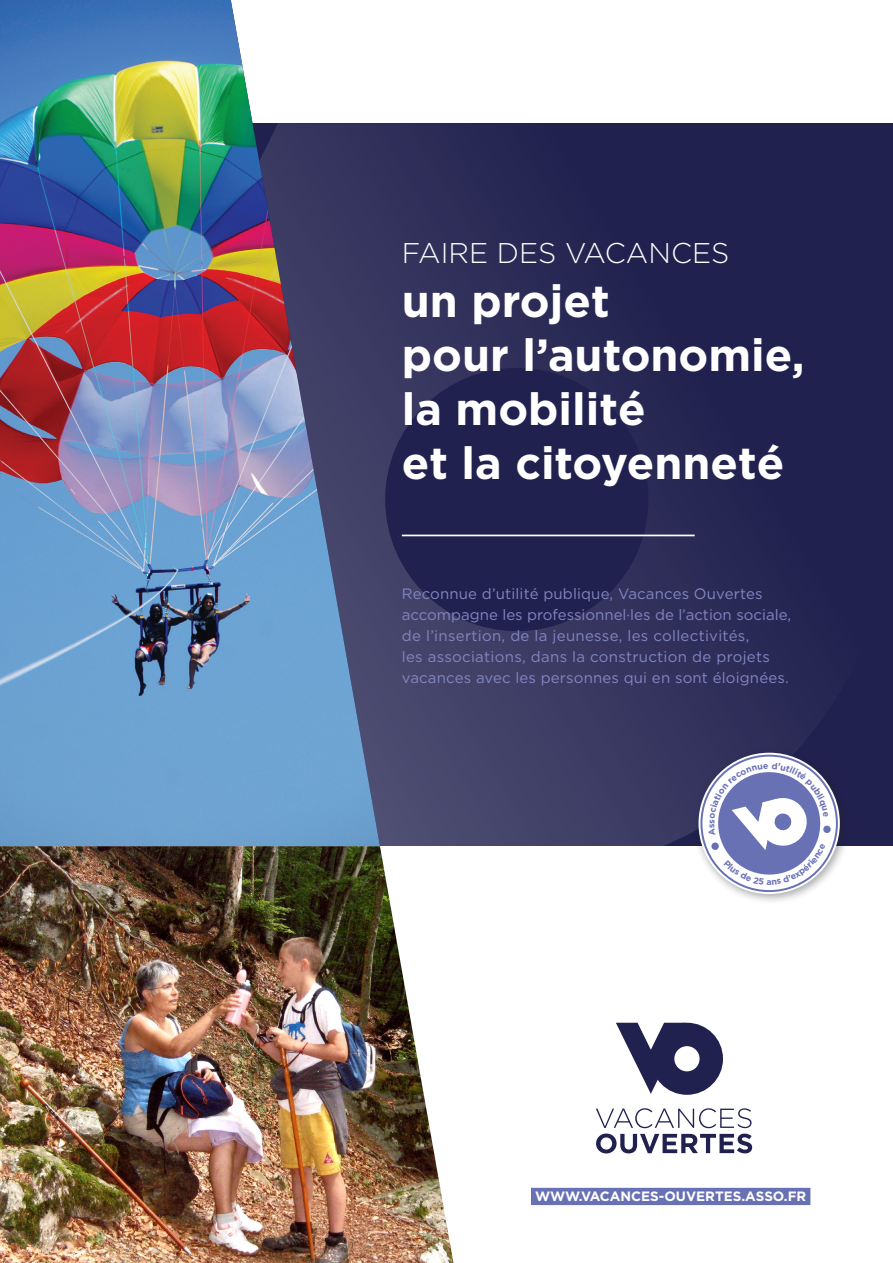
<style>
.page{position:relative;width:893px;height:1263px;background:#fff}
.page>*{position:absolute;margin:0;border:0;box-sizing:border-box;transform-origin:0 0}
.t1{font:700 45px/54px "Gotham";color:#fff}
.t2{font:300 28.5px "Gotham";color:#fff}
.t3{font:15px/21px "Gotham";letter-spacing:.01em;color:#8286c1}
.t4{font:700 13.5px "Gotham";color:#fff}
.t5{font:700 8.85px "Gotham";color:#6971b5}
</style>
<div class="page">
<svg style="left:503px;top:123px;width:390px;height:723px;background:#272754"></svg>
<svg style="left:380px;top:123px;width:123px;height:723px;background:#34345e"></svg>
<div style="left:692px;top:746px;width:158px;height:159px;background:#231f20;opacity:.4"></div>
<svg style="left:698px;top:753px;width:142px;height:141px"></svg>
<svg style="left:616px;top:1023px;width:107px;height:72px"></svg>
<svg style="left:596px;top:1108px;width:156px;height:45px"></svg>
<hr style="left:402px;top:535px;width:293px;height:1px;background:#fff">
<div style="left:531px;top:1188px;width:279px;height:17px;background:#6971b5"></div>
<img style="left:0;top:0;width:380px;height:846px">
<img style="left:0;top:846px;width:453px;height:417px">
<svg style="left:708px;top:762px;width:123px;height:122px"></svg>
<p class="t2" style="left:402px;top:235px;width:329px">FAIRE DES VACANCES</p>
<p class="t1" style="left:402px;top:273px;width:404px">un projet<br>pour l’autonomie, la mobilité<br>et la citoyenneté</p>
<p class="t3" style="left:402px;top:582px;width:391px">Reconnue d’utilité publique, Vacances Ouvertes accompagne les professionnel·les de l’action sociale, de l’insertion, de la jeunesse, les collectivités,<br>les associations, dans la construction de projets vacances avec les personnes qui en sont éloignées.</p>
<p class="t5" style="left:766px;top:876px;width:7px">a</p>
<p class="t4" style="left:535px;top:1188px;width:273px">WWW.VACANCES-OUVERTES.ASSO.FR</p>
</div>
